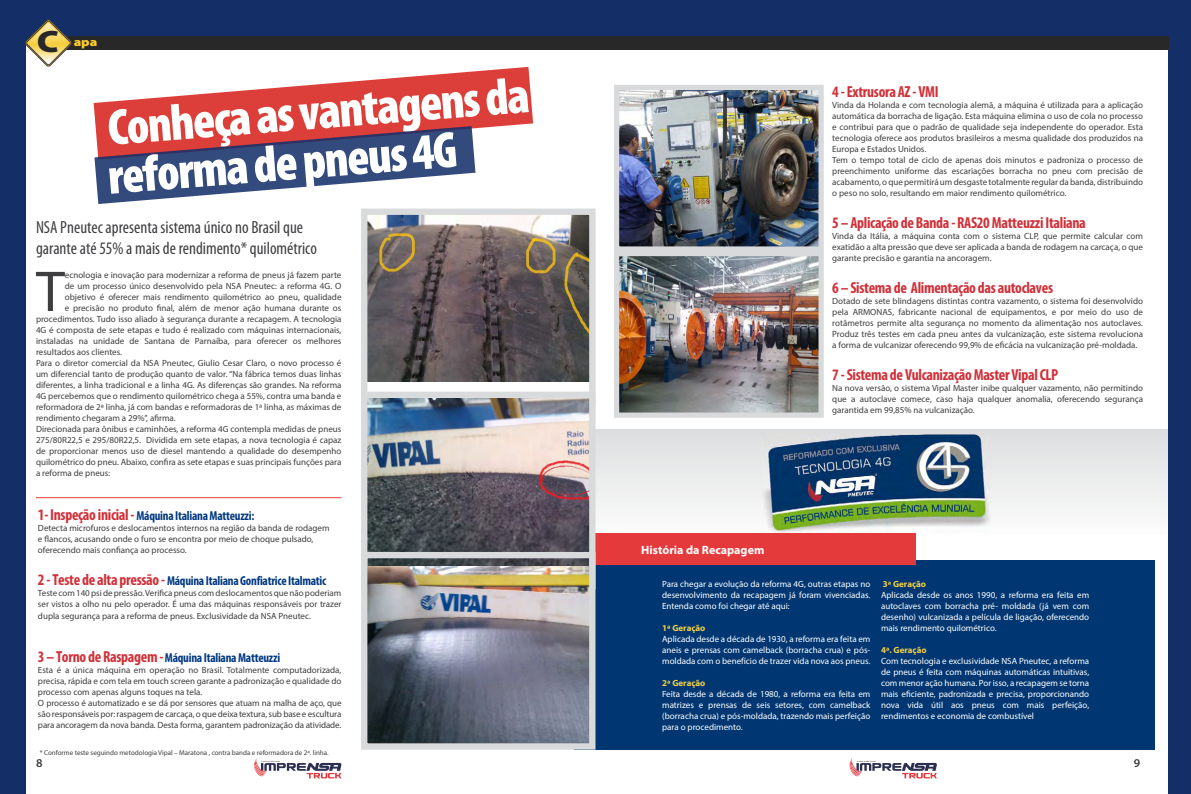
<style>
.page{position:relative;width:1191px;height:794px;background:#fff}
.page>*{position:absolute;margin:0;border:0;box-sizing:border-box;transform-origin:0 0}
.t1{font:58px "Myriad Pro";color:#3e3d40}
.t2{font:900 condensed 51.5px/48.3px "Myriad Pro";color:#fff}
.t3{font:900 31px "Myriad Pro";color:#282829;scale:1.18 1}
.t4{font:condensed 17.6px/21.1px "Myriad Pro";color:#3e3d40}
.t5{font:700 condensed 16px "Myriad Pro";letter-spacing:-.02em;color:#d13038}
.t6{font:700 condensed 13px "Myriad Pro";letter-spacing:-.02em;color:#003882}
.t7{font:700 12px "Myriad Pro";color:#fff}
.t8{font:900 12px "Myriad Pro";color:#fecc2d;scale:1.16 1}
.t9{font:600 12px "Myriad Pro";color:#3e3d40}
.t10{font:9px/11px "Myriad Pro";color:#3e3d40;text-align:justify}
.t11{font:9px/11px "Myriad Pro";color:#fff;text-align:justify}
.t12{font:700 9px "Myriad Pro";color:#f6cf40}
.t13{font:7px "Myriad Pro";color:#3e3d40}
.s1{font-size:16px;color:#d13038}
</style>
<div class="page">
<div style="left:749px;top:430px;width:263px;height:104px;background:linear-gradient(to bottom,#dddedf,#fcfcfc)"></div>
<img style="left:763px;top:434px;width:227px;height:98px">
<div style="left:1005px;top:430px;width:186px;height:104px;background:linear-gradient(to bottom,#dddedf,#fcfcfc)"></div>
<div style="left:595px;top:430px;width:158px;height:104px;background:linear-gradient(to bottom,#dddedf,#fcfcfc)"></div>
<div style="left:0;top:0;width:1191px;height:43px;background:#142f68"></div>
<div style="left:574px;top:560px;width:581px;height:189px;background:#003772"></div>
<div style="left:0;top:0;width:25px;height:794px;background:#142f68"></div>
<div style="left:1168px;top:0;width:23px;height:794px;background:#142f68"></div>
<div style="left:574px;top:534px;width:341px;height:31px;background:#e53a3c"></div>
<svg style="left:254px;top:758px;width:87px;height:20px"></svg>
<svg style="left:849px;top:758px;width:88px;height:20px"></svg>
<div style="left:36px;top:36px;width:1132px;height:13px;background:#282829"></div>
<svg style="left:25px;top:19px;width:47px;height:47px"></svg>
<img style="left:368px;top:215px;width:220px;height:167px">
<div style="left:361px;top:208px;width:234px;height:198px;border:6px solid #d9dadb"></div>
<img style="left:368px;top:399px;width:220px;height:167px">
<div style="left:361px;top:391px;width:234px;height:198px;border:6px solid #d9dadb"></div>
<img style="left:368px;top:566px;width:220px;height:176px">
<div style="left:361px;top:552px;width:234px;height:197px;border:6px solid #d9dadb"></div>
<img style="left:620px;top:257px;width:197px;height:155px">
<div style="left:614px;top:251px;width:209px;height:167px;border:5px solid #d9dadb"></div>
<img style="left:620px;top:91px;width:197px;height:155px">
<div style="left:614px;top:85px;width:209px;height:167px;border:5px solid #d9dadb"></div>
<hr style="left:36px;top:497px;width:305px;height:1px;background:#e53a3c">
<svg style="left:94px;top:67px;width:439px;height:62px;fill:#dc3f39"></svg>
<svg style="left:94px;top:126px;width:381px;height:78px"></svg>
<h3 class="t3" style="left:37px;top:21px;width:20px">C</h3>
<h3 class="t8" style="left:74px;top:34px;width:22px">apa</h3>
<h2 class="t2" style="left:101px;top:105px;width:428px;rotate:-5deg">Conheça as vantagens da reforma de pneus 4G</h2>
<h3 class="t4" style="left:36px;top:217px;width:282px">NSA Pneutec apresenta sistema único no Brasil que garante até 55% a mais de rendimento* quilométrico</h3>
<h1 class="t1" style="left:36px;top:256px;width:30px">T</h1>
<p class="t10" style="left:65px;top:269px;width:278px">ecnologia e inovação para modernizar a reforma de pneus já fazem parte</p>
<p class="t10" style="left:65px;top:280px;width:278px">de um processo único desenvolvido pela NSA Pneutec: a reforma 4G. O</p>
<p class="t10" style="left:65px;top:291px;width:278px">objetivo é oferecer mais rendimento quilométrico ao pneu, qualidade</p>
<p class="t10" style="left:65px;top:302px;width:278px">e precisão no produto final, além de menor ação humana durante os</p>
<p class="t10" style="left:36px;top:313px;width:307px">procedimentos. Tudo isso aliado à segurança durante a recapagem. A tecnologia</p>
<p class="t10" style="left:36px;top:324px;width:307px">4G é composta de sete etapas e tudo é realizado com máquinas internacionais,</p>
<p class="t10" style="left:36px;top:335px;width:307px">instaladas na unidade de Santana de Parnaíba, para oferecer os melhores</p>
<p class="t10" style="left:36px;top:346px;width:88px">resultados aos clientes.</p>
<p class="t10" style="left:36px;top:357px;width:307px">Para o diretor comercial da NSA Pneutec, Giulio Cesar Claro, o novo processo é</p>
<p class="t10" style="left:36px;top:368px;width:307px">um diferencial tanto de produção quanto de valor. “Na fábrica temos duas linhas</p>
<p class="t10" style="left:36px;top:379px;width:307px">diferentes, a linha tradicional e a linha 4G. As diferenças são grandes. Na reforma</p>
<p class="t10" style="left:36px;top:390px;width:307px">4G percebemos que o rendimento quilométrico chega a 55%, contra uma banda e</p>
<p class="t10" style="left:36px;top:401px;width:307px">reformadora de 2ª linha, já com bandas e reformadoras de 1ª linha, as máximas de</p>
<p class="t10" style="left:36px;top:412px;width:141px">rendimento chegaram a 29%”, afirma.</p>
<p class="t10" style="left:36px;top:423px;width:307px">Direcionada para ônibus e caminhões, a reforma 4G contempla medidas de pneus</p>
<p class="t10" style="left:36px;top:434px;width:307px">275/80R22,5 e 295/80R22,5. Dividida em sete etapas, a nova tecnologia é capaz</p>
<p class="t10" style="left:36px;top:445px;width:307px">de proporcionar menos uso de diesel mantendo a qualidade do desempenho</p>
<p class="t10" style="left:36px;top:456px;width:307px">quilométrico do pneu. Abaixo, confira as sete etapas e suas principais funções para</p>
<p class="t10" style="left:36px;top:467px;width:76px">a reforma de pneus:</p>
<h3 class="t6" style="left:38px;top:508px;width:218px"><span class="s1">1- Inspeção inicial -</span> Máquina Italiana Matteuzzi:</h3>
<p class="t10" style="left:38px;top:523px;width:293px;text-align:left">Detecta microfuros e deslocamentos internos na região da banda de rodagem e flancos, acusando onde o furo se encontra por meio de choque pulsado, oferecendo mais confiança ao processo.</p>
<h3 class="t6" style="left:38px;top:573px;width:290px"><span class="s1">2 - Teste de alta pressão -</span> Máquina Italiana Gonfiatrice Italmatic</h3>
<p class="t10" style="left:38px;top:588px;width:305px">Teste com 140 psi de pressão. Verifica pneus com deslocamentos que não poderiam ser vistos a olho nu pelo operador. É uma das máquinas responsáveis por trazer dupla segurança para a reforma de pneus. Exclusividade da NSA Pneutec.</p>
<h3 class="t6" style="left:38px;top:649px;width:244px"><span class="s1">3 – Torno de Raspagem -</span> Máquina Italiana Matteuzzi</h3>
<p class="t10" style="left:38px;top:664px;width:305px;text-align:left">Esta é a única máquina em operação no Brasil. Totalmente computadorizada, precisa, rápida e com tela em touch screen garante a padronização e qualidade do processo com apenas alguns toques na tela.<br>O processo é automatizado e se dá por sensores que atuam na malha de aço, que são responsáveis por: raspagem de carcaça, o que deixa textura, sub base e escultura para ancoragem da nova banda. Desta forma, garantem padronização da atividade.</p>
<p class="t13" style="left:40px;top:748px;width:290px">* Conforme teste seguindo metodologia Vipal – Maratona , contra banda e reformadora de 2ª. linha.</p>
<h3 class="t7" style="left:641px;top:542px;width:124px">História da Recapagem</h3>
<h3 class="t5" style="left:832px;top:81px;width:108px">4 - Extrusora AZ - VMI</h3>
<p class="t10" style="left:832px;top:99px;width:312px;text-align:left">Vinda da Holanda e com tecnologia alemã, a máquina é utilizada para a aplicação automática da borracha de ligação. Esta máquina elimina o uso de cola no processo e contribui para que o padrão de qualidade seja independente do operador. Esta tecnologia oferece aos produtos brasileiros a mesma qualidade dos produzidos na Europa e Estados Unidos.<br>Tem o tempo total de ciclo de apenas dois minutos e padroniza o processo de preenchimento uniforme das escariações borracha no pneu com precisão de acabamento, o que permitirá um desgaste totalmente regular da banda, distribuindo o peso no solo, resultando em maior rendimento quilométrico.</p>
<h3 class="t5" style="left:832px;top:213px;width:255px">5 – Aplicação de Banda - RAS20 Matteuzzi Italiana</h3>
<p class="t10" style="left:832px;top:230px;width:312px">Vinda da Itália, a máquina conta com o sistema CLP, que permite calcular com exatidão a alta pressão que deve ser aplicada a banda de rodagem na carcaça, o que garante precisão e garantia na ancoragem.</p>
<h3 class="t5" style="left:832px;top:278px;width:222px">6 – Sistema de Alimentação das autoclaves</h3>
<p class="t10" style="left:832px;top:295px;width:312px">Dotado de sete blindagens distintas contra vazamento, o sistema foi desenvolvido pela ARMONAS, fabricante nacional de equipamentos, e por meio do uso de rotâmetros permite alta segurança no momento da alimentação nos autoclaves.<br>Produz três testes em cada pneu antes da vulcanização, este sistema revoluciona a forma de vulcanizar oferecendo 99,9% de eficácia na vulcanização pré-moldada.</p>
<h3 class="t5" style="left:832px;top:365px;width:228px">7 - Sistema de Vulcanização Master Vipal CLP</h3>
<p class="t10" style="left:832px;top:382px;width:312px">Na nova versão, o sistema Vipal Master inibe qualquer vazamento, não permitindo que a autoclave comece, caso haja qualquer anomalia, oferecendo segurança garantida em 99,85% na vulcanização.</p>
<p class="t11" style="left:662px;top:578px;width:210px">Para chegar a evolução da reforma 4G, outras etapas no desenvolvimento da recapagem já foram vivenciadas.<br>Entenda como foi chegar até aqui:</p>
<p class="t12" style="left:662px;top:622px;width:45px">1ª Geração</p>
<p class="t11" style="left:662px;top:633px;width:210px">Aplicada desde a década de 1930, a reforma era feita em aneis e prensas com camelback (borracha crua) e pós&shy;moldada com o benefício de trazer vida nova aos pneus.</p>
<p class="t12" style="left:662px;top:677px;width:45px">2ª Geração</p>
<p class="t11" style="left:662px;top:688px;width:210px">Feita desde a década de 1980, a reforma era feita em matrizes e prensas de seis setores, com camelback (borracha crua) e pós-moldada, trazendo mais perfeição para o procedimento.</p>
<p class="t12" style="left:883px;top:578px;width:45px">3ª Geração</p>
<p class="t11" style="left:881px;top:589px;width:210px">Aplicada desde os anos 1990, a reforma era feita em autoclaves com borracha pré- moldada (já vem com desenho) vulcanizada a película de ligação, oferecendo mais rendimento quilométrico.</p>
<p class="t12" style="left:881px;top:644px;width:47px">4ª. Geração</p>
<p class="t11" style="left:881px;top:655px;width:210px">Com tecnologia e exclusividade NSA Pneutec, a reforma de pneus é feita com máquinas automáticas intuitivas, com menor ação humana. Por isso, a recapagem se torna mais eficiente, padronizada e precisa, proporcionando nova vida útil aos pneus com mais perfeição, rendimentos e economia de combustível</p>
<h3 class="t9" style="left:36px;top:755px;width:8px">8</h3>
<h3 class="t9" style="left:1133px;top:755px;width:8px">9</h3>
</div>
